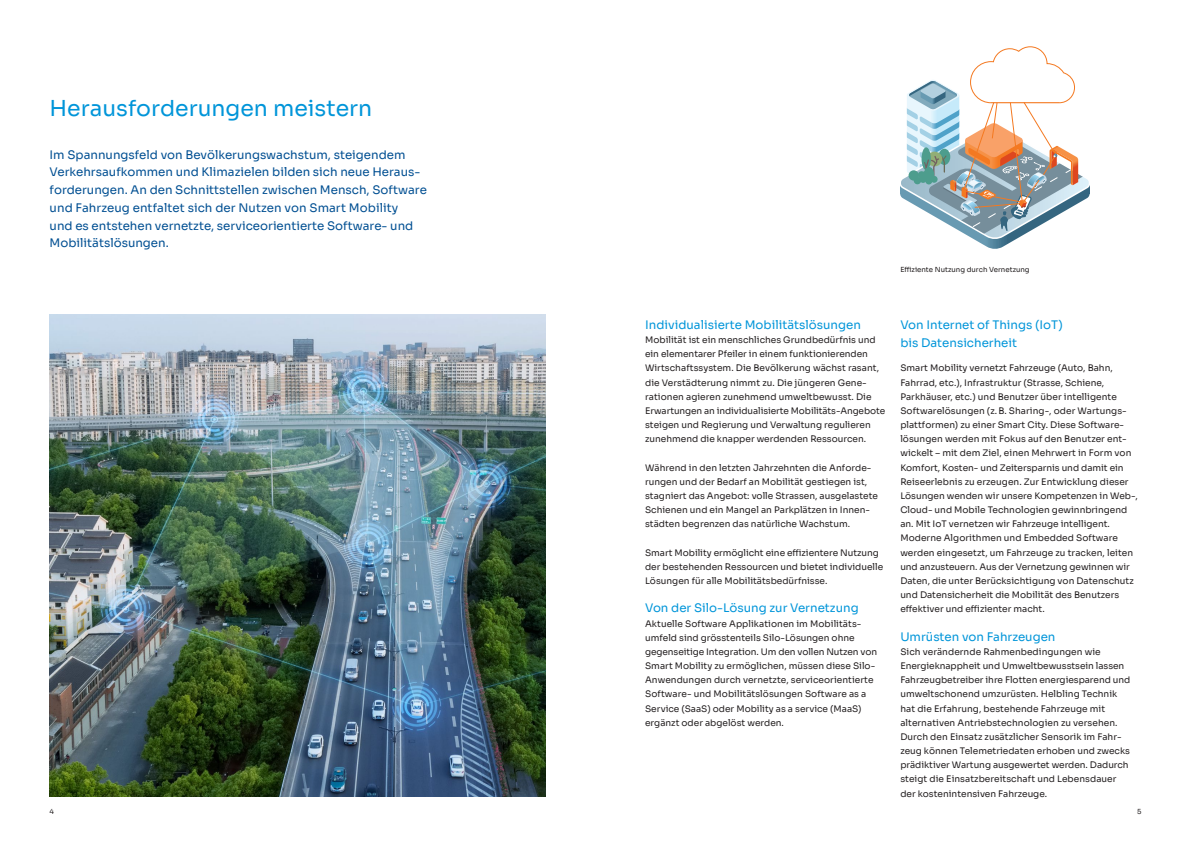
<style>
.page{position:relative;width:1191px;height:842px;background:#fff}
.page>*{position:absolute;margin:0;border:0;box-sizing:border-box;transform-origin:0 0}
.H3___22_pt{font:22px "Sora";color:#0095d9}
.Lead2_Quote___11_8_pt{font:11.8px/17.7px "Sora";color:#004f92}
.H5___11_8_pt{font:11.8px/17.7px "Sora";color:#0095d9}
.Fliesstext___9_pt{font:9px/14.2px "Sora";color:#231f20}
.Fliesstext_klein___7_pt{font:7px "Sora";color:#231f20}
</style>
<div class="page">
<img style="left:50px;top:315px;width:496px;height:482px">
<svg style="left:900px;top:46px;width:190px;height:203px"></svg>
<p class="H3___22_pt" style="left:50px;top:90px;width:324px">Herausforderungen meistern</p>
<p class="Lead2_Quote___11_8_pt" style="left:50px;top:145px;width:379px">Im Spannungsfeld von Bevölkerungswachstum, steigendem Verkehrsaufkommen und Klimazielen bilden sich neue Heraus&shy;forderungen. An den Schnittstellen zwischen Mensch, Software und Fahrzeug entfaltet sich der Nutzen von Smart Mobility<br>und es entstehen vernetzte, serviceorientierte Software- und Mobilitätslösungen.</p>
<p class="Fliesstext_klein___7_pt" style="left:900px;top:264px;width:131px">Effiziente Nutzung durch Vernetzung</p>
<p class="H5___11_8_pt" style="left:645px;top:315px;width:217px">Individualisierte Mobilitätslösungen</p>
<p class="Fliesstext___9_pt" style="left:645px;top:332px;width:242px">Mobilität ist ein menschliches Grundbedürfnis und ein elementarer Pfeiler in einem funktionierenden Wirtschaftssystem. Die Bevölkerung wächst rasant, die Verstädterung nimmt zu. Die jüngeren Gene&shy;rationen agieren zunehmend umweltbewusst. Die Erwartungen an individualisierte Mobilitäts--Angebote steigen und Regierung und Verwaltung regulieren zunehmend die knapper werdenden Ressourcen.</p>
<p class="Fliesstext___9_pt" style="left:645px;top:459px;width:234px">Während in den letzten Jahrzehnten die Anforde&shy;rungen und der Bedarf an Mobilität gestiegen ist, stagniert das Angebot: volle Strassen, ausgelastete Schienen und ein Mangel an Parkplätzen in Innen&shy;städten begrenzen das natürliche Wachstum.</p>
<p class="Fliesstext___9_pt" style="left:645px;top:544px;width:240px">Smart Mobility ermöglicht eine effizientere Nutzung der bestehenden Ressourcen und bietet individuelle<br>Lösungen für alle Mobilitätsbedürfnisse.</p>
<p class="H5___11_8_pt" style="left:645px;top:598px;width:215px">Von der Silo-Lösung zur Vernetzung</p>
<p class="Fliesstext___9_pt" style="left:645px;top:615px;width:233px">Aktuelle Software Applikationen im Mobilitäts&shy;umfeld sind grösstenteils Silo-Lösungen ohne gegenseitige Integration. Um den vollen Nutzen von Smart Mobility zu ermöglichen, müssen diese Silo-Anwendungen durch vernetzte, serviceorientierte Software- und Mobilitätslösungen Software as a Service (SaaS) oder Mobility as a service (MaaS) ergänzt oder abgelöst werden.</p>
<p class="H5___11_8_pt" style="left:900px;top:315px;width:164px">Von Internet of Things (IoT) bis Datensicherheit</p>
<p class="Fliesstext___9_pt" style="left:900px;top:360px;width:239px">Smart Mobility vernetzt Fahrzeuge (Auto, Bahn, Fahrrad, etc.), Infrastruktur (Strasse, Schiene, Parkhäuser, etc.) und Benutzer über intelligente Softwarelösungen (z.B. Sharing-, oder Wartungs&shy;plattformen) zu einer Smart City. Diese Software&shy;lösungen werden mit Fokus auf den Benutzer ent&shy;wickelt – mit dem Ziel, einen Mehrwert in Form von Komfort, Kosten- und Zeitersparnis und damit ein Reiseerlebnis zu erzeugen. Zur Entwicklung dieser Lösungen wenden wir unsere Kompetenzen in Web-, Cloud- und Mobile Technologien gewinnbringend an. Mit IoT vernetzen wir Fahrzeuge intelligent.<br>Moderne Algorithmen und Embedded Software werden eingesetzt, um Fahrzeuge zu tracken, leiten und anzusteuern. Aus der Vernetzung gewinnen wir Daten, die unter Berücksichtigung von Datenschutz und Datensicherheit die Mobilität des Benutzers effektiver und effizienter macht.</p>
<p class="H5___11_8_pt" style="left:900px;top:626px;width:157px">Umrüsten von Fahrzeugen</p>
<p class="Fliesstext___9_pt" style="left:900px;top:644px;width:232px">Sich verändernde Rahmenbedingungen wie Energieknappheit und Umweltbewusstsein lassen Fahrzeugbetreiber ihre Flotten energiesparend und umweltschonend umzurüsten. Helbling Technik hat die Erfahrung, bestehende Fahrzeuge mit alternativen Antriebstechnologien zu versehen.<br>Durch den Einsatz zusätzlicher Sensorik im Fahr&shy;zeug können Telemetriedaten erhoben und zwecks prädiktiver Wartung ausgewertet werden. Dadurch steigt die Einsatzbereitschaft und Lebensdauer der kostenintensiven Fahrzeuge.</p>
<p class="Fliesstext_klein___7_pt" style="left:50px;top:805px;width:6px">4</p>
<p class="Fliesstext_klein___7_pt" style="left:1137px;top:805px;width:6px">5</p>
</div>
